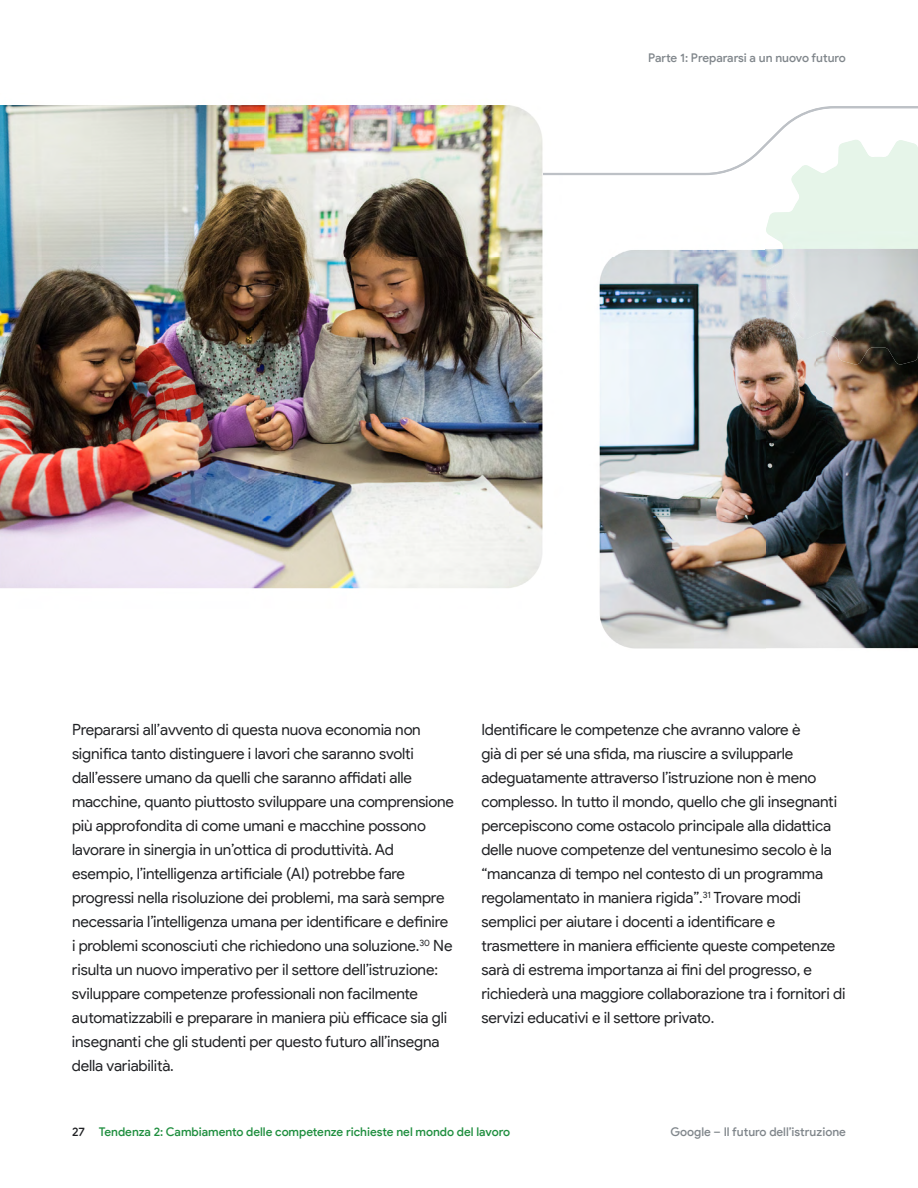
<style>
.page{position:relative;width:918px;height:1188px;background:#fff}
.page>*{position:absolute;margin:0;border:0;box-sizing:border-box;transform-origin:0 0}
.t1{font:15.45px/24px "Google Sans Display";letter-spacing:-.01em;color:#202124}
.t2{font:500 12px "Google Sans Display";letter-spacing:-.005em;color:#1e8e3e}
.t3{font:500 12px "Google Sans Display";color:#80868b}
.t4{font:500 12px "Google Sans Display";color:#202124}
</style>
<div class="page">
<img style="left:0;top:105px;width:765px;height:544px">
<img style="left:765px;top:249px;width:51px;height:400px">
<img style="left:816px;top:364px;width:102px;height:285px">
<img style="left:766px;top:175px;width:152px;height:189px">
<img style="left:543px;top:106px;width:375px;height:69px">
<p class="t3" style="left:648px;top:50px;width:199px">Parte 1: Prepararsi a un nuovo futuro</p>
<p class="t1" style="left:72px;top:717px;width:384px">Prepararsi all’avvento di questa nuova economia non significa tanto distinguere i lavori che saranno svolti dall’essere umano da quelli che saranno affidati alle macchine, quanto piuttosto sviluppare una comprensione più approfondita di come umani e macchine possono lavorare in sinergia in un’ottica di produttività. Ad esempio, l’intelligenza artificiale (AI) potrebbe fare progressi nella risoluzione dei problemi, ma sarà sempre necessaria l’intelligenza umana per identificare e definire i problemi sconosciuti che richiedono una soluzione.<sup>30</sup> Ne risulta un nuovo imperativo per il settore dell’istruzione: sviluppare competenze professionali non facilmente automatizzabili e preparare in maniera più efficace sia gli insegnanti che gli studenti per questo futuro all’insegna della variabilità.</p>
<p class="t1" style="left:481px;top:717px;width:366px">Identificare le competenze che avranno valore è<br>già di per sé una sfida, ma riuscire a svilupparle adeguatamente attraverso l’istruzione non è meno complesso. In tutto il mondo, quello che gli insegnanti percepiscono come ostacolo principale alla didattica delle nuove competenze del ventunesimo secolo è la “mancanza di tempo nel contesto di un programma regolamentato in maniera rigida”.<sup>31</sup> Trovare modi semplici per aiutare i docenti a identificare e trasmettere in maniera efficiente queste competenze sarà di estrema importanza ai fini del progresso, e richiederà una maggiore collaborazione tra i fornitori di servizi educativi e il settore privato.</p>
<p class="t4" style="left:72px;top:1124px;width:14px">27</p>
<p class="t2" style="left:99px;top:1124px;width:413px">Tendenza 2: Cambiamento delle competenze richieste nel mondo del lavoro</p>
<p class="t3" style="left:670px;top:1124px;width:177px">Google – Il futuro dell’istruzione</p>
</div>
